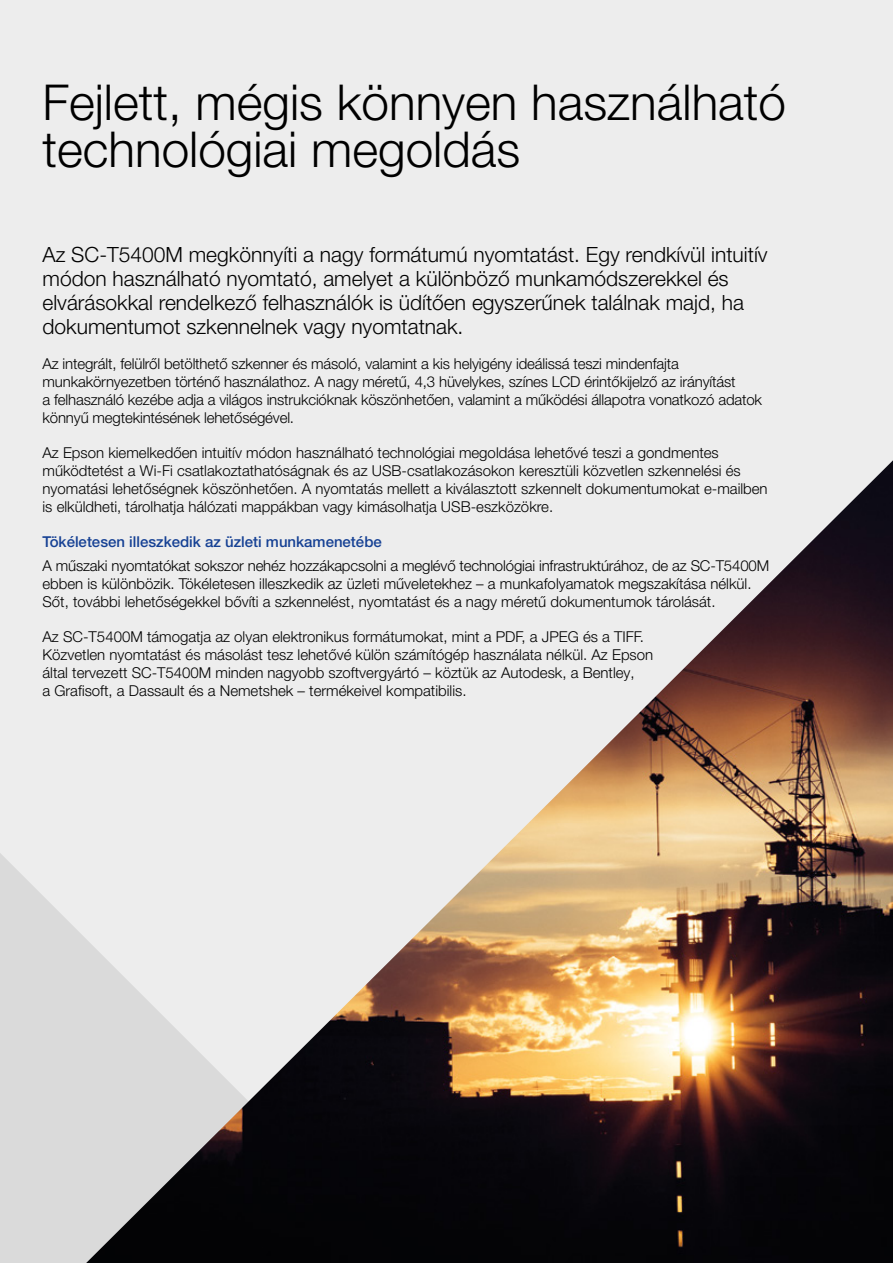
<style>
.page{position:relative;width:893px;height:1263px;background:#ededed}
.page>*{position:absolute;margin:0;border:0;box-sizing:border-box;transform-origin:0 0}
.t1{font:300 49.5px/46.5px "Helvetica Neue LT Pro";color:#000}
.t2{font:300 21px/24px "Helvetica Neue LT Pro";color:#000}
.Brochure_Body_Copy{font:300 15px/18px "Helvetica Neue LT Pro";color:#000}
.Brochure_Small_Sub_H{font:300 15px/18px "Helvetica Neue LT Pro";color:#000}
.Brochure_Small_Sub_H-2{font:500 15px "Helvetica Neue LT Pro";color:#164194}
</style>
<div class="page">
<svg style="left:0;top:853px;width:86px;height:410px;background:#dbdbdb"></svg>
<img style="left:86px;top:460px;width:807px;height:803px">
<p class="t1" style="left:43px;top:78px;width:745px">Fejlett, mégis könnyen használható technológiai megoldás</p>
<p class="t2" style="left:43px;top:242px;width:727px">Az SC-T5400M megkönnyíti a nagy formátumú nyomtatást. Egy rendkívül intuitív módon használható nyomtató, amelyet a különböző munkamódszerekkel és elvárásokkal rendelkező felhasználók is üdítően egyszerűnek találnak majd, ha dokumentumot szkennelnek vagy nyomtatnak.</p>
<p class="Brochure_Body_Copy" style="left:43px;top:354px;width:721px">Az integrált, felülről betölthető szkenner és másoló, valamint a kis helyigény ideálissá teszi mindenfajta munkakörnyezetben történő használathoz. A nagy méretű, 4,3 hüvelykes, színes LCD érintőkijelző az irányítást<br>a felhasználó kezébe adja a világos instrukcióknak köszönhetően, valamint a működési állapotra vonatkozó adatok könnyű megtekintésének lehetőségével.</p>
<p class="Brochure_Small_Sub_H" style="left:43px;top:443px;width:727px">Az Epson kiemelkedően intuitív módon használható technológiai megoldása lehetővé teszi a gondmentes működtetést a Wi-Fi csatlakoztathatóságnak és az USB-csatlakozásokon keresztüli közvetlen szkennelési és nyomatási lehetőségnek köszönhetően. A nyomtatás mellett a kiválasztott szkennelt dokumentumokat e-mailben is elküldheti, tárolhatja hálózati mappákban vagy kimásolhatja USB-eszközökre.</p>
<p class="Brochure_Small_Sub_H-2" style="left:43px;top:532px;width:341px">Tökéletesen illeszkedik az üzleti munkamenetébe</p>
<p class="Brochure_Body_Copy" style="left:43px;top:556px;width:728px">A műszaki nyomtatókat sokszor nehéz hozzákapcsolni a meglévő technológiai infrastruktúrához, de az SC-T5400M ebben is különbözik. Tökéletesen illeszkedik az üzleti műveletekhez – a munkafolyamatok megszakítása nélkül.<br>Sőt, további lehetőségekkel bővíti a szkennelést, nyomtatást és a nagy méretű dokumentumok tárolását.</p>
<p class="Brochure_Body_Copy" style="left:43px;top:627px;width:612px">Az SC-T5400M támogatja az olyan elektronikus formátumokat, mint a PDF, a JPEG és a TIFF.<br>Közvetlen nyomtatást és másolást tesz lehetővé külön számítógép használata nélkül. Az Epson által tervezett SC-T5400M minden nagyobb szoftvergyártó – köztük az Autodesk, a Bentley,<br>a Grafisoft, a Dassault és a Nemetshek – termékeivel kompatibilis.</p>
</div>
